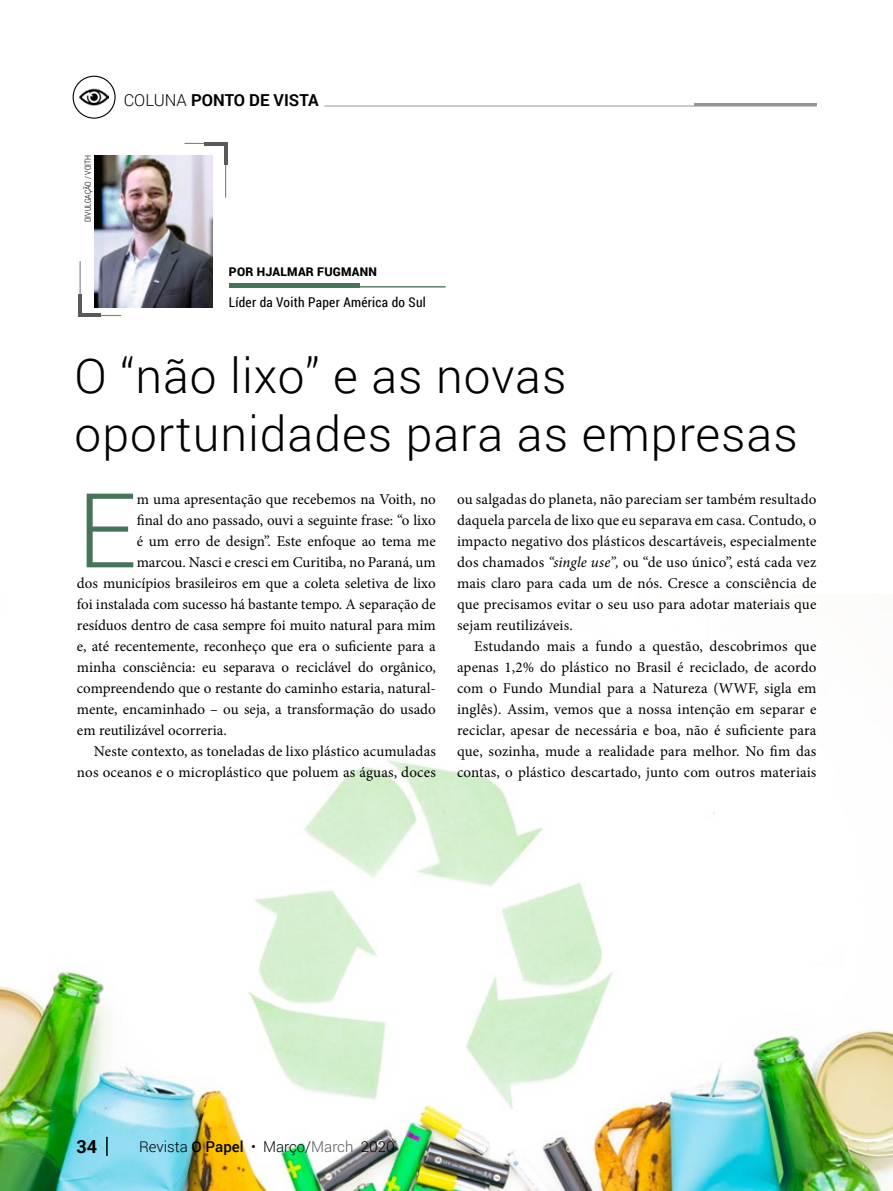
<style>
.page{position:relative;width:893px;height:1191px;background:#fff}
.page>*{position:absolute;margin:0;border:0;box-sizing:border-box;transform-origin:0 0}
.t1{font:300 103.65px "Roboto";color:#467459}
.t2{font:300 48px/57.6px "Roboto";letter-spacing:.02em;color:#000}
.t3{font:700 18px "Roboto";color:#000}
.t4{font:700 16.5px "Roboto";color:#000}
.t5{font:15px/21px "Minion Pro";color:#000;text-align:justify}
.t6{font:300 15px "Roboto";color:#000}
.t7{font:13.5px "Roboto Condensed";letter-spacing:.02em;color:#000}
.t8{font:900 12px "Roboto";letter-spacing:.02em;color:#000}
.t9{font:300 8.25px "Roboto Condensed";color:#000}
.s1{font-weight:300}
.s2{font-style:italic}
.s3{font-weight:500}
.s4{color:#58595b}
</style>
<div class="page">
<hr style="left:693px;top:103px;width:123px;height:3px;background:#939598">
<hr style="left:324px;top:106px;width:492px;height:1px;background:#939598">
<div style="left:73px;top:76px;width:43px;height:43px;border:1px solid #000;border-radius:50%"></div>
<img style="left:80px;top:88px;width:28px;height:18px">
<img style="left:0;top:718px;width:893px;height:473px">
<hr style="left:184px;top:143px;width:42px;height:1px;background:#808285">
<hr style="left:225px;top:143px;width:1px;height:55px;background:#808285">
<hr style="left:224px;top:142px;width:3px;height:23px;background:#58595b">
<hr style="left:204px;top:142px;width:23px;height:3px;background:#58595b">
<hr style="left:80px;top:315px;width:41px;height:1px;background:#808285">
<hr style="left:80px;top:261px;width:1px;height:55px;background:#808285">
<hr style="left:79px;top:294px;width:3px;height:23px;background:#58595b">
<hr style="left:79px;top:314px;width:22px;height:3px;background:#58595b">
<img style="left:95px;top:155px;width:118px;height:152px">
<hr style="left:229px;top:286px;width:217px;height:1px;background:#5c8068">
<hr style="left:229px;top:283px;width:131px;height:4px;background:#467459">
<p class="t9" style="left:82px;top:222px;width:69px;rotate:-90deg">DIVULGAÇÃO / VOITH</p>
<p class="t4" style="left:124px;top:89px;width:196px"><span class="s1">COLUNA</span> PONTO DE VISTA</p>
<p class="t8" style="left:229px;top:264px;width:150px">POR HJALMAR FUGMANN</p>
<p class="t7" style="left:229px;top:293px;width:199px">Líder da Voith Paper América do Sul</p>
<h2 class="t2" style="left:75px;top:346px;width:725px">O “não lixo” e as novas oportunidades para as empresas</h2>
<h1 class="t1" style="left:77px;top:459px;width:61px">E</h1>
<p class="t5" style="left:137px;top:489px;width:301px">m uma apresentação que recebemos na Voith, no</p>
<p class="t5" style="left:137px;top:510px;width:301px">final do ano passado, ouvi a seguinte frase: “o lixo</p>
<p class="t5" style="left:137px;top:531px;width:301px">é um erro de design”. Este enfoque ao tema me</p>
<p class="t5" style="left:137px;top:552px;width:301px">marcou. Nasci e cresci em Curitiba, no Paraná, um</p>
<p class="t5" style="left:77px;top:573px;width:360px">dos municípios brasileiros em que a coleta seletiva de lixo</p>
<p class="t5" style="left:77px;top:594px;width:360px">foi instalada com sucesso há bastante tempo. A separação de</p>
<p class="t5" style="left:77px;top:615px;width:360px">resíduos dentro de casa sempre foi muito natural para mim</p>
<p class="t5" style="left:77px;top:636px;width:360px">e, até recentemente, reconheço que era o suficiente para a</p>
<p class="t5" style="left:77px;top:657px;width:360px">minha consciência: eu separava o reciclável do orgânico,</p>
<p class="t5" style="left:77px;top:678px;width:360px">compreendendo que o restante do caminho estaria, natural-</p>
<p class="t5" style="left:77px;top:699px;width:360px">mente, encaminhado – ou seja, a transformação do usado</p>
<p class="t5" style="left:77px;top:720px;width:151px">em reutilizável ocorreria.</p>
<p class="t5" style="left:94px;top:741px;width:343px">Neste contexto, as toneladas de lixo plástico acumuladas</p>
<p class="t5" style="left:77px;top:762px;width:360px">nos oceanos e o microplástico que poluem as águas, doces</p>
<p class="t5" style="left:457px;top:489px;width:361px">ou salgadas do planeta, não pareciam ser também resultado daquela parcela de lixo que eu separava em casa. Contudo, o impacto negativo dos plásticos descartáveis, especialmente dos chamados <span class="s2">“single use”,</span> ou “de uso único”, está cada vez mais claro para cada um de nós. Cresce a consciência de que precisamos evitar o seu uso para adotar materiais que sejam reutilizáveis.</p>
<p class="t5" style="left:457px;top:636px;width:361px;text-indent:17px">Estudando mais a fundo a questão, descobrimos que apenas 1,2% do plástico no Brasil é reciclado, de acordo com o Fundo Mundial para a Natureza (WWF, sigla em inglês). Assim, vemos que a nossa intenção em separar e reciclar, apesar de necessária e boa, não é suficiente para que, sozinha, mude a realidade para melhor. No fim das contas, o plástico descartado, junto com outros materiais</p>
<p class="t3" style="left:77px;top:1133px;width:22px">34</p>
<p class="t6" style="left:139px;top:1136px;width:257px">Revista <span class="s3">O Papel</span> • Março/<span class="s4">March</span> 2020</p>
</div>
